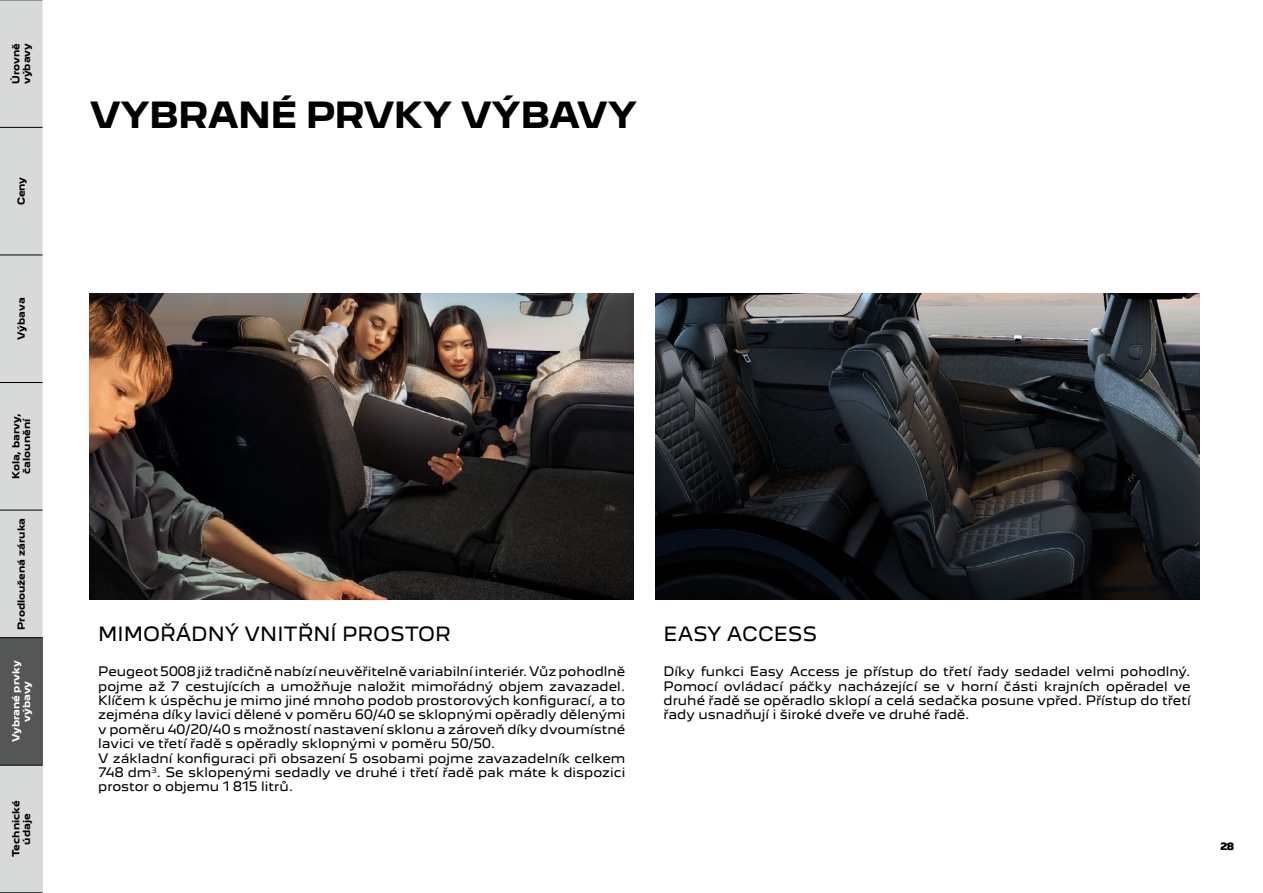
<style>
.page{position:relative;width:1263px;height:893px;background:#fff}
.page>*{position:absolute;margin:0;border:0;box-sizing:border-box;transform-origin:0 0}
.t1{font:700 33px "Peugeot New";letter-spacing:-.02em;color:#000}
.t2{font:18px "Peugeot New";color:#000}
.t3{font:12px/14.4px "Peugeot New";color:#000}
.t4{font:700 9px/10.8px "Peugeot New";color:#000;text-align:center}
.t5{font:700 9px/10.8px "Peugeot New";color:#fff;text-align:center}
</style>
<div class="page">
<img style="left:655px;top:293px;width:544px;height:307px">
<img style="left:90px;top:293px;width:544px;height:307px">
<div style="left:0;top:765px;width:43px;height:128px;background:#d8dada"></div>
<div style="left:0;top:638px;width:43px;height:127px;background:#555756"></div>
<div style="left:0;top:1px;width:43px;height:636px;background:#d8dada"></div>
<hr style="left:0;top:892px;width:43px;height:1px;background:#000">
<hr style="left:0;top:765px;width:43px;height:1px;background:#000">
<hr style="left:0;top:637px;width:43px;height:1px;background:#000">
<hr style="left:0;top:510px;width:43px;height:1px;background:#000">
<hr style="left:0;top:382px;width:43px;height:1px;background:#000">
<hr style="left:0;top:255px;width:43px;height:1px;background:#000">
<hr style="left:0;top:127px;width:43px;height:1px;background:#000">
<hr style="left:0;top:0;width:43px;height:1px;background:#000">
<p class="t4" style="left:10px;top:84px;width:43px;text-align:left;rotate:-90deg">Úrovně výbavy</p>
<p class="t4" style="left:15px;top:205px;width:30px;rotate:-90deg">Ceny</p>
<p class="t4" style="left:15px;top:340px;width:44px;rotate:-90deg">Výbava</p>
<p class="t4" style="left:10px;top:479px;width:67px;rotate:-90deg">Kola, barvy, čalounění</p>
<p class="t4" style="left:15px;top:630px;width:113px;rotate:-90deg">Prodloužená záruka</p>
<p class="t5" style="left:10px;top:742px;width:83px;rotate:-90deg">Vybrané prvky výbavy</p>
<p class="t4" style="left:10px;top:857px;width:58px;rotate:-90deg">Technické údaje</p>
<h1 class="t1" style="left:90px;top:87px;width:549px">VYBRANÉ PRVKY VÝBAVY</h1>
<h2 class="t2" style="left:98px;top:619px;width:354px">MIMOŘÁDNÝ VNITŘNÍ PROSTOR</h2>
<p class="t3" style="left:98px;top:663px;width:529px">Peugeot 5008 již tradičně nabízí neuvěřitelně variabilní interiér. Vůz pohodlně pojme až 7 cestujících a umožňuje naložit mimořádný objem zavazadel.<br>Klíčem k úspěchu je mimo jiné mnoho podob prostorových konfigurací, a to zejména díky lavici dělené v poměru 60/40 se sklopnými opěradly dělenými v poměru 40/20/40 s možností nastavení sklonu a zároveň díky dvoumístné lavici ve třetí řadě s opěradly sklopnými v poměru 50/50.<br>V základní konfiguraci při obsazení 5 osobami pojme zavazadelník celkem 748 dm<sup>3</sup>. Se sklopenými sedadly ve druhé i třetí řadě pak máte k dispozici prostor o objemu 1 815 litrů.</p>
<h2 class="t2" style="left:664px;top:619px;width:155px">EASY ACCESS</h2>
<p class="t3" style="left:664px;top:663px;width:529px;text-align:justify">Díky funkci Easy Access je přístup do třetí řady sedadel velmi pohodlný.<br>Pomocí ovládací páčky nacházející se v horní části krajních opěradel ve druhé řadě se opěradlo sklopí a celá sedačka posune vpřed. Přístup do třetí řady usnadňují i široké dveře ve druhé řadě.</p>
<p class="t4" style="left:1220px;top:841px;width:15px">28</p>
</div>
